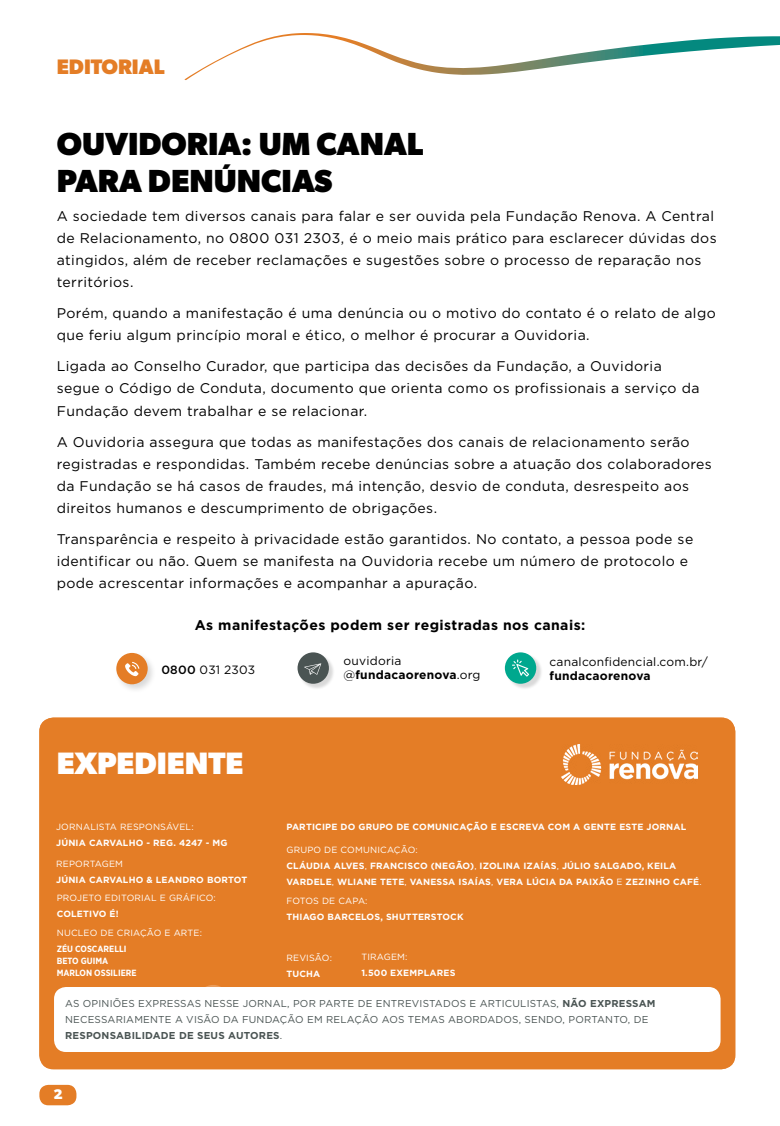
<style>
.page{position:relative;width:780px;height:1126px;background:#fff}
.page>*{position:absolute;margin:0;border:0;box-sizing:border-box;transform-origin:0 0}
.t1{font:700 32px/37px "Gibson";color:#000}
.t2{font:700 31px "Gibson";color:#fff}
.t3{font:700 21px "Gibson";color:#e47d26}
.t4{font:14px/22px "Gotham";letter-spacing:.03em;color:#000}
.t5{font:700 14px "Gotham";letter-spacing:.03em;color:#000}
.t6{font:700 14px "Gibson";color:#fff}
.t7{font:12px/14.2px "Gotham";letter-spacing:.02em;color:#000}
.t8{font:700 12px "Gotham";letter-spacing:.02em;color:#000}
.t9{font:10px/16.2px "Gotham";letter-spacing:.02em;color:#4a5453}
.t10{font:700 9px/16.2px "Gotham";letter-spacing:.02em;color:#fff}
.t11{font:9px "Gotham";letter-spacing:.02em;color:#fff}
.t12{font:700 9px/12px "Gotham Narrow";color:#fff}
.s1{font-weight:500}
.s2{font-weight:700}
.s3{font-weight:400}
</style>
<div class="page">
<div style="left:39px;top:717px;width:696px;height:352px;background:#e47d26;border-radius:14px"></div>
<div style="left:54px;top:986px;width:666px;height:65px;background:#fff;border-radius:12px"></div>
<img style="left:561px;top:744px;width:136px;height:40px">
<div style="left:39px;top:1084px;width:37px;height:21px;background:#e47d26;border-radius:9px"></div>
<div style="left:115px;top:651px;width:42px;height:42px;background:#000;opacity:.15"></div>
<div style="left:116px;top:653px;width:32px;height:31px;background:#e47d26;border-radius:50%"></div>
<svg style="left:125px;top:661px;width:14px;height:15px"></svg>
<div style="left:299px;top:653px;width:36px;height:36px;background:#000;opacity:.15"></div>
<div style="left:297px;top:652px;width:32px;height:31px;background:#4a5453;border-radius:50%"></div>
<svg style="left:304px;top:663px;width:17px;height:11px"></svg>
<div style="left:506px;top:653px;width:36px;height:36px;background:#000;opacity:.15"></div>
<div style="left:505px;top:652px;width:31px;height:31px;background:#00a88e;border-radius:50%"></div>
<svg style="left:512px;top:659px;width:17px;height:17px"></svg>
<svg style="left:184px;top:33px;width:596px;height:47px"></svg>
<h3 class="t3" style="left:57px;top:54px;width:109px">EDITORIAL</h3>
<h1 class="t1" style="left:57px;top:124px;width:368px">OUVIDORIA: UM CANAL<br>PARA DENÚNCIAS</h1>
<p class="t4" style="left:57px;top:204px;width:661px">A sociedade tem diversos canais para falar e ser ouvida pela Fundação Renova. A Central de Relacionamento, no 0800 031 2303, é o meio mais prático para esclarecer dúvidas dos atingidos, além de receber reclamações e sugestões sobre o processo de reparação nos territórios.</p>
<p class="t4" style="left:57px;top:302px;width:660px">Porém, quando a manifestação é uma denúncia ou o motivo do contato é o relato de algo que feriu algum princípio moral e ético, o melhor é procurar a Ouvidoria.</p>
<p class="t4" style="left:57px;top:355px;width:644px">Ligada ao Conselho Curador, que participa das decisões da Fundação, a Ouvidoria segue o Código de Conduta, documento que orienta como os profissionais a serviço da<br>Fundação devem trabalhar e se relacionar.</p>
<p class="t4" style="left:57px;top:430px;width:656px">A Ouvidoria assegura que todas as manifestações dos canais de relacionamento serão registradas e respondidas. Também recebe denúncias sobre a atuação dos colaboradores da Fundação se há casos de fraudes, má intenção, desvio de conduta, desrespeito aos direitos humanos e descumprimento de obrigações.</p>
<p class="t4" style="left:57px;top:528px;width:638px">Transparência e respeito à privacidade estão garantidos. No contato, a pessoa pode se identificar ou não. Quem se manifesta na Ouvidoria recebe um número de protocolo e pode acrescentar informações e acompanhar a apuração.</p>
<p class="t5" style="left:195px;top:616px;width:392px">As manifestações podem ser registradas nos canais:</p>
<p class="t7" style="left:161px;top:662px;width:95px"><span class="s1">0800</span> 031 2303</p>
<p class="t7" style="left:343px;top:653px;width:139px">ouvidoria @<span class="s2">fundacaorenova</span>.org</p>
<p class="t7" style="left:549px;top:654px;width:160px">canalconfidencial.com.br/</p>
<p class="t8" style="left:549px;top:667px;width:103px">fundacaorenova</p>
<h2 class="t2" style="left:57px;top:744px;width:188px">EXPEDIENTE</h2>
<p class="t11" style="left:56px;top:821px;width:139px">JORNALISTA RESPONSÁVEL:</p>
<p class="t10" style="left:56px;top:835px;width:173px">JÚNIA CARVALHO - REG. 4247 - MG</p>
<p class="t11" style="left:56px;top:857px;width:68px">REPORTAGEM</p>
<p class="t10" style="left:56px;top:871px;width:193px">JÚNIA CARVALHO &amp; LEANDRO BORTOT</p>
<p class="t10" style="left:286px;top:818px;width:401px">PARTICIPE DO GRUPO DE COMUNICAÇÃO E ESCREVA COM A GENTE ESTE JORNAL</p>
<p class="t10" style="left:286px;top:841px;width:416px"><span class="s3">GRUPO DE COMUNICAÇÃO:<br></span>CLÁUDIA ALVES<span class="s3">,</span> FRANCISCO (NEGÃO)<span class="s3">,</span> IZOLINA IZAÍAS<span class="s3">,</span> JÚLIO SALGADO, KEILA<br>VARDELE<span class="s3">,</span> WLIANE TETE<span class="s3">,</span> VANESSA ISAÍAS<span class="s3">,</span> VERA LÚCIA DA PAIXÃO <span class="s3">E</span> ZEZINHO CAFÉ<span class="s3">.</span></p>
<p class="t11" style="left:57px;top:891px;width:161px">PROJETO EDITORIAL E GRÁFICO:</p>
<p class="t10" style="left:57px;top:905px;width:64px">COLETIVO É!</p>
<p class="t11" style="left:57px;top:927px;width:147px">NUCLEO DE CRIAÇÃO E ARTE:</p>
<p class="t12" style="left:57px;top:943px;width:81px">ZÉU COSCARELLI<br>BETO GUIMA<br>MARLON OSSILIERE</p>
<p class="t9" style="left:65px;top:994px;width:592px">AS OPINIÕES EXPRESSAS NESSE JORNAL, POR PARTE DE ENTREVISTADOS E ARTICULISTAS, <span class="s2">NÃO EXPRESSAM<br></span>NECESSARIAMENTE A VISÃO DA FUNDAÇÃO EM RELAÇÃO AOS TEMAS ABORDADOS, SENDO, PORTANTO, DE<br><span class="s2">RESPONSABILIDADE DE SEUS AUTORES</span>.</p>
<p class="t11" style="left:286px;top:894px;width:83px">FOTOS DE CAPA:</p>
<p class="t10" style="left:286px;top:908px;width:179px">THIAGO BARCELOS, SHUTTERSTOCK</p>
<p class="t11" style="left:286px;top:951px;width:47px">REVISÃO:</p>
<p class="t10" style="left:286px;top:965px;width:35px">TUCHA</p>
<p class="t11" style="left:361px;top:951px;width:48px">TIRAGEM:</p>
<p class="t10" style="left:361px;top:965px;width:96px">1.500 EXEMPLARES</p>
<p class="t6" style="left:53px;top:1085px;width:11px">2</p>
</div>
